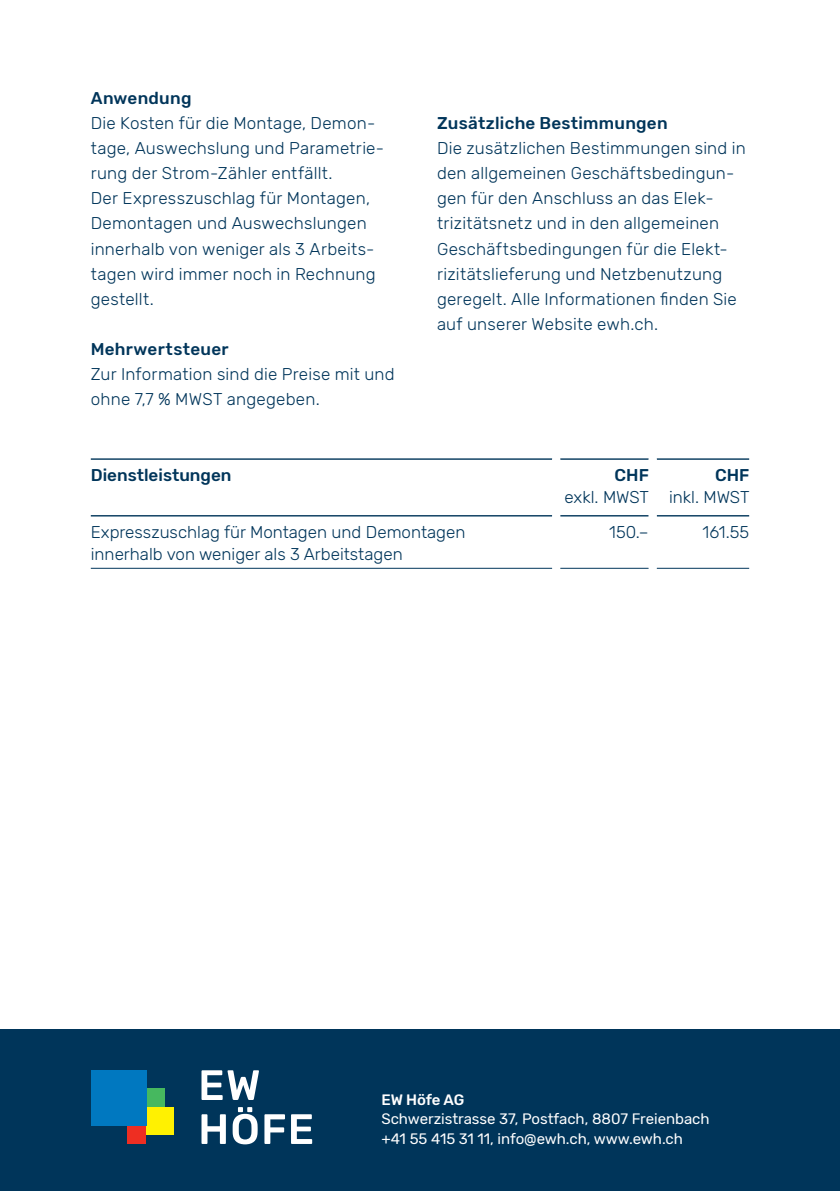
<style>
.page{position:relative;width:840px;height:1191px;background:#fff}
.page>*{position:absolute;margin:0;border:0;box-sizing:border-box;transform-origin:0 0}
.t1{font:300 17px/25px "Rubik";letter-spacing:.01em;color:#00355a}
.t2{font:500 17px "Rubik";letter-spacing:.015em;color:#00355a}
.t3{font:15px/19.4px "Rubik";letter-spacing:-.005em;color:#fff}
.t4{font:500 15px "Rubik";letter-spacing:-.01em;color:#fff}
</style>
<div class="page">
<div style="left:0;top:1029px;width:839px;height:162px;background:#00355a"></div>
<div style="left:146px;top:1107px;width:28px;height:27px;background:#fff101"></div>
<div style="left:128px;top:1125px;width:18px;height:19px;background:#ee2e22"></div>
<div style="left:146px;top:1088px;width:18px;height:19px;background:#46b85f"></div>
<div style="left:91px;top:1070px;width:55px;height:55px;background:#0078c0"></div>
<svg style="left:201px;top:1070px;width:58px;height:30px"></svg>
<svg style="left:201px;top:1114px;width:25px;height:30px"></svg>
<svg style="left:232px;top:1107px;width:25px;height:37px"></svg>
<svg style="left:264px;top:1114px;width:21px;height:30px"></svg>
<svg style="left:291px;top:1114px;width:21px;height:30px"></svg>
<hr style="left:91px;top:568px;width:461px;height:1px;background:#00355a">
<hr style="left:560px;top:568px;width:88px;height:1px;background:#00355a">
<hr style="left:656px;top:568px;width:92px;height:1px;background:#00355a">
<hr style="left:91px;top:458px;width:461px;height:2px;background:#00355a">
<hr style="left:560px;top:458px;width:88px;height:2px;background:#00355a">
<hr style="left:656px;top:458px;width:92px;height:2px;background:#00355a">
<hr style="left:91px;top:515px;width:461px;height:1px;background:#00355a">
<hr style="left:560px;top:515px;width:88px;height:1px;background:#00355a">
<hr style="left:656px;top:515px;width:92px;height:1px;background:#00355a">
<p class="t2" style="left:91px;top:89px;width:102px">Anwendung</p>
<p class="t1" style="left:91px;top:111px;width:295px">Die Kosten für die Montage, Demon&shy;tage, Auswechslung und Parametrie&shy;rung der Strom-Zähler entfällt.<br>Der Expresszuschlag für Montagen,<br>Demontagen und Auswechslungen innerhalb von weniger als 3 Arbeits&shy;tagen wird immer noch in Rechnung gestellt.</p>
<p class="t2" style="left:91px;top:339px;width:139px">Mehrwertsteuer</p>
<p class="t1" style="left:91px;top:361px;width:305px">Zur Information sind die Preise mit und ohne 7,7 % MWST angegeben.</p>
<p class="t2" style="left:437px;top:114px;width:232px">Zusätzliche Bestimmungen</p>
<p class="t1" style="left:437px;top:136px;width:310px">Die zusätzlichen Bestimmungen sind in den allgemeinen Geschäftsbedingun&shy;gen für den Anschluss an das Elek&shy;trizitätsnetz und in den allgemeinen Geschäftsbedingungen für die Elekt&shy;rizitätslieferung und Netzbenutzung geregelt. Alle Informationen finden Sie auf unserer Website ewh.ch.</p>
<p class="t2" style="left:91px;top:465px;width:142px">Dienstleistungen</p>
<p class="t2" style="left:614px;top:465px;width:36px">CHF</p>
<p class="t1" style="left:564px;top:485px;width:86px">exkl. MWST</p>
<p class="t2" style="left:714px;top:465px;width:36px">CHF</p>
<p class="t1" style="left:668px;top:485px;width:82px">inkl. MWST</p>
<p class="t1" style="left:91px;top:521px;width:376px;line-height:22px">Expresszuschlag für Montagen und Demontagen innerhalb von weniger als 3 Arbeitstagen</p>
<p class="t1" style="left:609px;top:520px;width:41px">150.–</p>
<p class="t1" style="left:702px;top:520px;width:48px">161.55</p>
<p class="t4" style="left:381px;top:1091px;width:84px">EW Höfe AG</p>
<p class="t3" style="left:381px;top:1109px;width:329px">Schwerzistrasse 37, Postfach, 8807 Freienbach +41 55 415 31 11, info@ewh.ch, www.ewh.ch</p>
</div>
